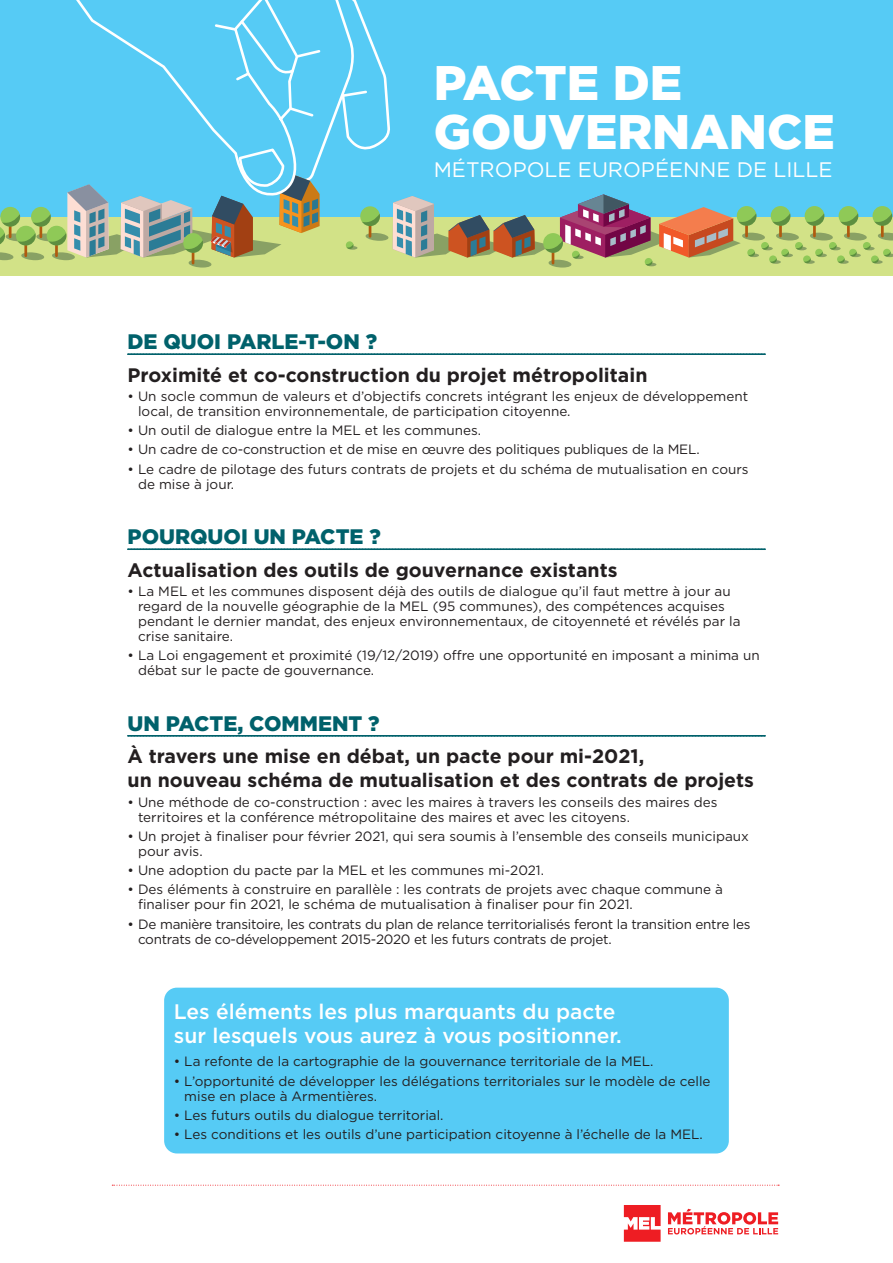
<style>
.page{position:relative;width:893px;height:1263px;background:#fff}
.page>*{position:absolute;margin:0;border:0;box-sizing:border-box;transform-origin:0 0}
.t1{font:900 48.45px/48.4px "Gotham";color:#fff}
.t2{font:500 21px/24px "Gotham";color:#fff}
.t3{font:900 21px "Gotham";color:#00616b}
.t4{font:21px "Gotham";color:#fff}
.t5{font:700 19.5px/24px "Gotham";color:#231f20}
.t6{font:13.5px/15px "Gotham";color:#231f20}
.t7{font:13.5px/15px "Gotham";letter-spacing:-.02em;color:#231f20}
</style>
<div class="page">
<div style="left:0;top:214px;width:893px;height:62px;background:#d2e287"></div>
<svg style="left:0;top:0;width:893px;height:268px;background:#6cc5d9"></svg>
<div style="left:164px;top:988px;width:565px;height:165px;background:#56cbf5;border-radius:13px"></div>
<svg style="left:127px;top:353px;width:638px;height:2px"></svg>
<svg style="left:127px;top:548px;width:638px;height:2px"></svg>
<svg style="left:127px;top:735px;width:638px;height:2px"></svg>
<svg style="left:624px;top:1205px;width:37px;height:37px"></svg>
<svg style="left:668px;top:1209px;width:110px;height:25px"></svg>
<svg style="left:112px;top:1185px;width:667px;height:1px"></svg>
<p class="t1" style="left:434px;top:59px;width:403px">PACTE DE<br>GOUVERNANCE</p>
<p class="t4" style="left:434px;top:157px;width:400px">MÉTROPOLE EUROPÉENNE DE LILLE</p>
<p class="t3" style="left:128px;top:327px;width:251px">DE QUOI PARLE-T-ON ?</p>
<p class="t5" style="left:128px;top:363px;width:521px">Proximité et co-construction du projet métropolitain</p>
<p class="t6" style="left:138px;top:388px;width:612px;text-indent:-11px">• Un socle commun de valeurs et d’objectifs concrets intégrant les enjeux de développement local, de transition environnementale, de participation citoyenne.</p>
<p class="t6" style="left:128px;top:423px;width:355px">• Un outil de dialogue entre la MEL et les communes.</p>
<p class="t6" style="left:128px;top:442px;width:574px">• Un cadre de co-construction et de mise en œuvre des politiques publiques de la MEL.</p>
<p class="t6" style="left:138px;top:461px;width:612px;text-indent:-11px">• Le cadre de pilotage des futurs contrats de projets et du schéma de mutualisation en cours de mise à jour.</p>
<p class="t3" style="left:128px;top:522px;width:255px">POURQUOI UN PACTE ?</p>
<p class="t5" style="left:128px;top:558px;width:491px">Actualisation des outils de gouvernance existants</p>
<p class="t6" style="left:138px;top:583px;width:604px;text-indent:-11px">• La MEL et les communes disposent déjà des outils de dialogue qu’il faut mettre à jour au regard de la nouvelle géographie de la MEL (95 communes), des compétences acquises pendant le dernier mandat, des enjeux environnementaux, de citoyenneté et révélés par la crise sanitaire.</p>
<p class="t6" style="left:138px;top:648px;width:623px;text-indent:-11px">• La Loi engagement et proximité (19/12/2019) offre une opportunité en imposant a minima un débat sur le pacte de gouvernance.</p>
<p class="t3" style="left:128px;top:709px;width:254px">UN PACTE, COMMENT ?</p>
<p class="t5" style="left:128px;top:744px;width:628px">À travers une mise en débat, un pacte pour mi-2021,<br>un nouveau schéma de mutualisation et des contrats de projets</p>
<p class="t6" style="left:138px;top:794px;width:581px;text-indent:-11px">• Une méthode de co-construction : avec les maires à travers les conseils des maires des territoires et la conférence métropolitaine des maires et avec les citoyens.</p>
<p class="t6" style="left:138px;top:828px;width:612px;text-indent:-11px">• Un projet à finaliser pour février 2021, qui sera soumis à l’ensemble des conseils municipaux pour avis.</p>
<p class="t6" style="left:128px;top:862px;width:418px">• Une adoption du pacte par la MEL et les communes mi-2021.</p>
<p class="t6" style="left:138px;top:882px;width:586px;text-indent:-11px">• Des éléments à construire en parallèle : les contrats de projets avec chaque commune à finaliser pour fin 2021, le schéma de mutualisation à finaliser pour fin 2021.</p>
<p class="t7" style="left:138px;top:916px;width:614px;text-indent:-11px">• De manière transitoire, les contrats du plan de relance territorialisés feront la transition entre les contrats de co-développement 2015-2020 et les futurs contrats de projet.</p>
<p class="t2" style="left:174px;top:999px;width:450px">Les éléments les plus marquants du pacte sur lesquels vous aurez à vous positionner.</p>
<p class="t6" style="left:174px;top:1054px;width:481px">• La refonte de la cartographie de la gouvernance territoriale de la MEL.</p>
<p class="t6" style="left:184px;top:1073px;width:528px;text-indent:-11px">• L’opportunité de développer les délégations territoriales sur le modèle de celle mise en place à Armentières.</p>
<p class="t6" style="left:174px;top:1107px;width:271px">• Les futurs outils du dialogue territorial.</p>
<p class="t6" style="left:174px;top:1126px;width:531px">• Les conditions et les outils d’une participation citoyenne à l’échelle de la MEL.</p>
</div>
